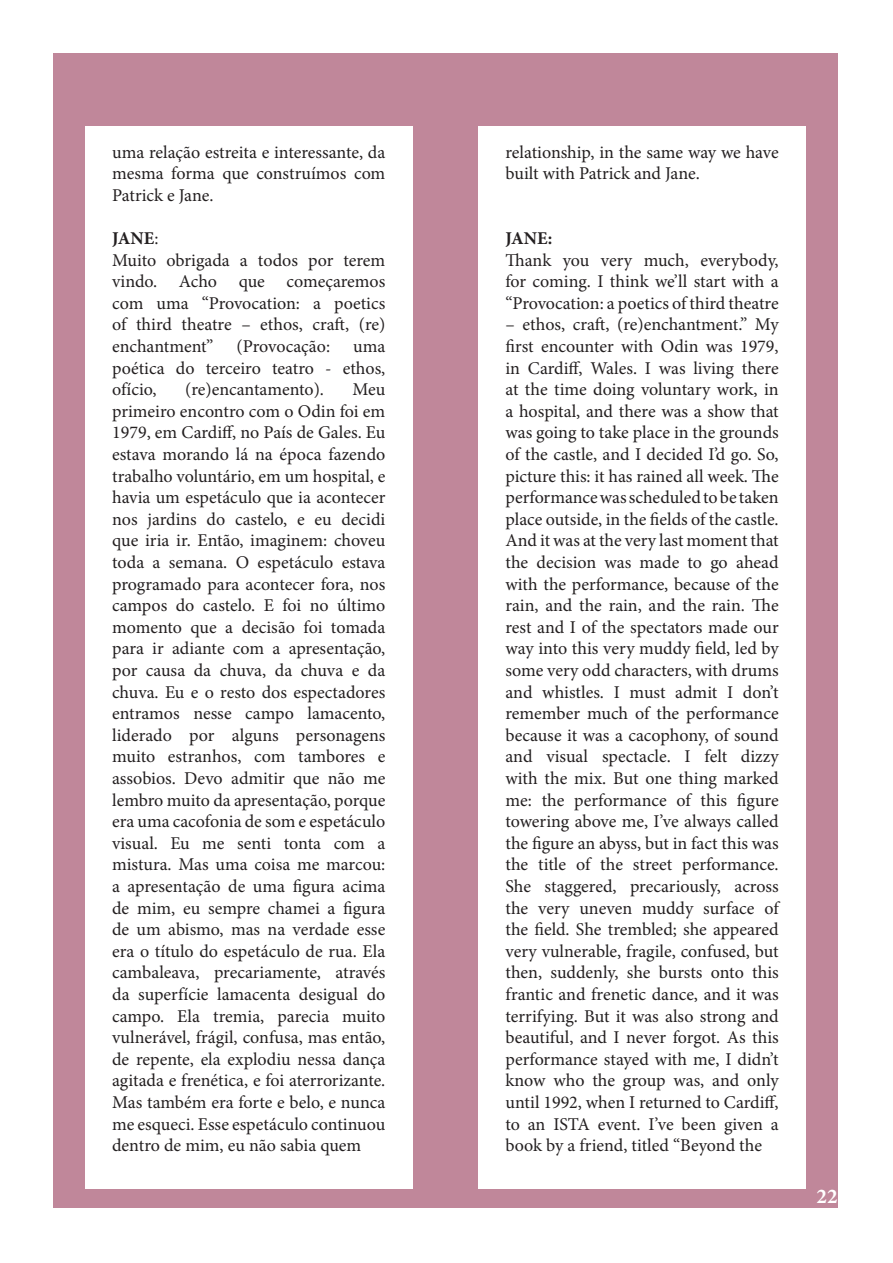
<style>
.page{position:relative;width:893px;height:1263px;background:#fff}
.page>*{position:absolute;margin:0;border:0;box-sizing:border-box;transform-origin:0 0}
.t1{font:700 21px "Minion Pro";color:#fff}
.t2{font:18px/21.6px "Minion Pro";color:#231f20;text-align:justify}
.t3{font:700 18px "Minion Pro";color:#231f20}
.s1{font-weight:400}
</style>
<div class="page">
<div style="left:53px;top:53px;width:785px;height:1155px;background:#c0879a"></div>
<div style="left:85px;top:126px;width:327px;height:1062px;background:#fff"></div>
<div style="left:478px;top:126px;width:328px;height:1062px;background:#fff"></div>
<p class="t2" style="left:112px;top:141px;width:275px">uma relação estreita e interessante, da mesma forma que construímos com Patrick e Jane.</p>
<p class="t3" style="left:112px;top:226px;width:48px">JANE<span class="s1">:</span></p>
<p class="t2" style="left:112px;top:249px;width:275px">Muito obrigada a todos por terem vindo. Acho que começaremos com uma “Provocation: a poetics of third theatre – ethos, craft, (re) enchantment”</p>
<p class="t2" style="left:237px;top:335px;width:95px">(Provocação:</p>
<p class="t2" style="left:112px;top:335px;width:275px;text-indent:241px">uma poética do terceiro teatro - ethos, ofício,</p>
<p class="t2" style="left:185px;top:379px;width:140px">(re)encantamento).</p>
<p class="t2" style="left:112px;top:379px;width:275px;text-indent:240px">Meu primeiro encontro com o Odin foi em 1979, em Cardiff, no País de Gales. Eu estava morando lá na época fazendo trabalho voluntário, em um hospital, e havia um espetáculo que ia acontecer nos jardins do castelo, e eu decidi que iria ir. Então, imaginem: choveu toda a semana. O espetáculo estava programado para acontecer fora, nos campos do castelo. E foi no último momento que a decisão foi tomada para ir adiante com a apresentação, por causa da chuva, da chuva e da chuva. Eu e o resto dos espectadores entramos nesse campo lamacento, liderado por alguns personagens muito estranhos, com tambores e assobios. Devo admitir que não me lembro muito da apresentação, porque era uma cacofonia de som e espetáculo visual. Eu me senti tonta com a mistura. Mas uma coisa me marcou: a apresentação de uma figura acima de mim, eu sempre chamei a figura de um abismo, mas na verdade esse era o título do espetáculo de rua. Ela cambaleava, precariamente, através da superfície lamacenta desigual do campo. Ela tremia, parecia muito vulnerável, frágil, confusa, mas então, de repente, ela explodiu nessa dança agitada e frenética, e foi aterrorizante.<br>Mas também era forte e belo, e nunca me esqueci. Esse espetáculo continuou dentro de mim, eu não sabia quem</p>
<p class="t2" style="left:505px;top:141px;width:275px">relationship, in the same way we have built with Patrick and Jane.</p>
<p class="t3" style="left:505px;top:226px;width:48px">JANE:</p>
<p class="t2" style="left:505px;top:249px;width:275px">Thank you very much, everybody, for coming. I think we’ll start with a “Provocation: a poetics of third theatre</p>
<p class="t2" style="left:505px;top:314px;width:275px">– ethos, craft, (re)enchantment.” My first encounter with Odin was 1979, in Cardiff, Wales. I was living there at the time doing voluntary work, in a hospital, and there was a show that was going to take place in the grounds of the castle, and I decided I’d go. So, picture this: it has rained all week. The performance was scheduled to be taken place outside, in the fields of the castle.<br>And it was at the very last moment that the decision was made to go ahead with the performance, because of the rain, and the rain, and the rain. The rest and I of the spectators made our way into this very muddy field, led by some very odd characters, with drums and whistles. I must admit I don’t remember much of the performance because it was a cacophony, of sound and visual spectacle. I felt dizzy with the mix. But one thing marked me: the performance of this figure towering above me, I’ve always called the figure an abyss, but in fact this was the title of the street performance.<br>She staggered, precariously, across the very uneven muddy surface of the field. She trembled; she appeared very vulnerable, fragile, confused, but then, suddenly, she bursts onto this frantic and frenetic dance, and it was terrifying. But it was also strong and beautiful, and I never forgot. As this performance stayed with me, I didn’t know who the group was, and only until 1992, when I returned to Cardiff, to an ISTA event. I’ve been given a book by a friend, titled “Beyond the</p>
<p class="t1" style="left:817px;top:1182px;width:22px">22</p>
</div>
